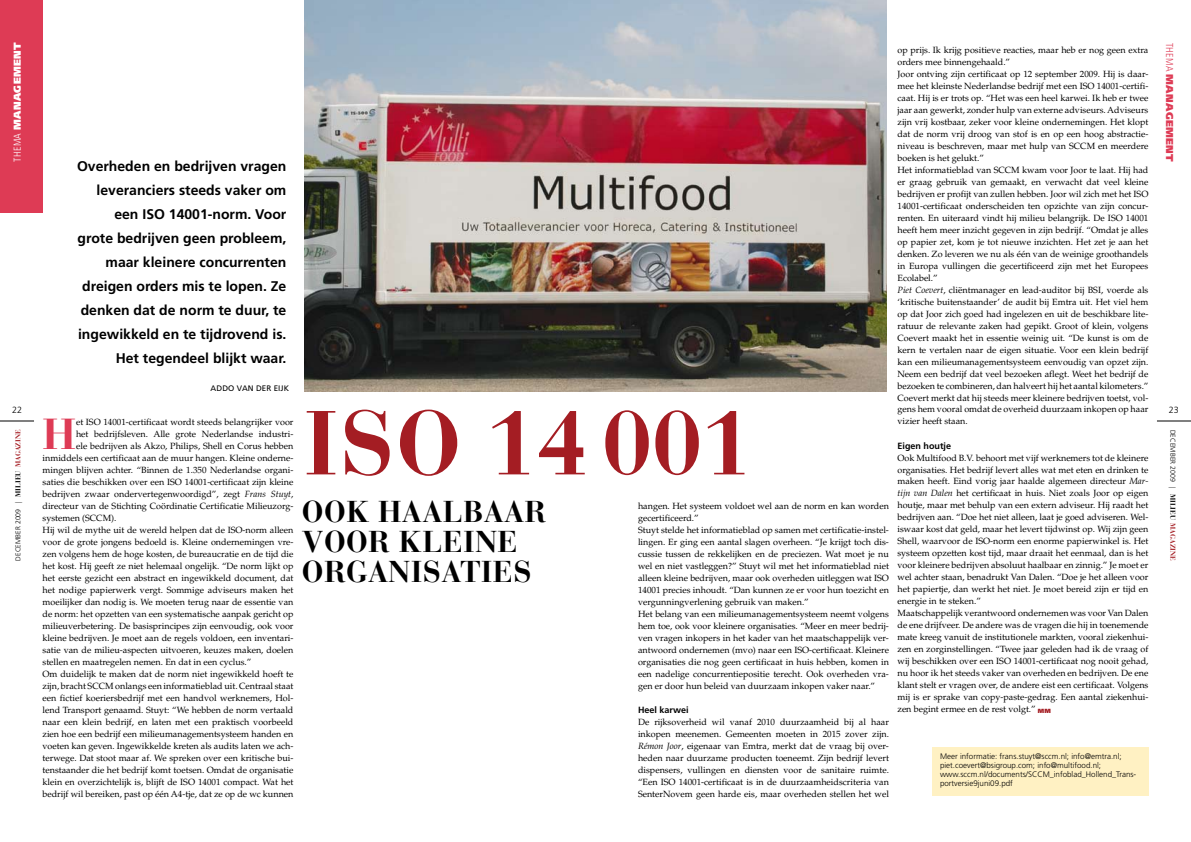
<style>
.page{position:relative;width:1191px;height:842px;background:#fff}
.page>*{position:absolute;margin:0;border:0;box-sizing:border-box;transform-origin:0 0}
.t1{font:700 90px "Bauer Bodoni";color:#a41d23}
.t2{font:700 43.1px "Bauer Bodoni";color:#de3b55}
.t3{font:700 30px/30px "Bauer Bodoni";letter-spacing:.015em;color:#000}
.t4{font:700 14px/24px "Frutiger";color:#000;text-align:right}
.t5{font:900 10px "Frutiger";letter-spacing:.035em;color:#fff}
.t6{font:900 10px "Frutiger";letter-spacing:.035em;color:#de3b55}
.t7{font:9px/12px "Palatino";color:#000}
.t8{font:700 9px "Frutiger";color:#000}
.t9{font:300 9px "Frutiger";color:#000}
.t10{font:300 8px/9px "Frutiger";color:#000}
.t11{font:8px "Frutiger";letter-spacing:.015em;color:#000}
.t12{font:300 7px "Frutiger";letter-spacing:.015em;color:#000}
.s1{font-weight:300;font-stretch:condensed}
.s2{font-stretch:condensed}
.s3{font-family:"Bauer Bodoni";font-weight:700}
.s4{font-family:"Bauer Bodoni";font-weight:700;color:#a41d23}
.s5{font-style:italic}
.s6{font-family:"Frutiger";font-weight:900;font-size:6px;color:#a41d23}
</style>
<div class="page">
<div style="left:0;top:0;width:43px;height:213px;background:#de3b55"></div>
<hr style="left:0;top:421px;width:34px;height:1px;background:#000">
<hr style="left:1157px;top:421px;width:34px;height:1px;background:#000">
<div style="left:932px;top:747px;width:216px;height:49px;background:#fff1c3"></div>
<img style="left:304px;top:0;width:583px;height:392px">
<p class="t5" style="left:11px;top:162px;width:121px;rotate:-90deg"><span class="s1">THEMA</span> MANAGEMENT</p>
<p class="t9" style="left:12px;top:404px;width:12px">22</p>
<p class="t12" style="left:14px;top:561px;width:133px;rotate:-90deg">DECEMBER 2009 <span class="s2">|</span> <span class="s3">MILIEU</span> <span class="s4">MAGAZINE</span></p>
<p class="t4" style="left:77px;top:154px;width:211px">Overheden en bedrijven vragen leveranciers steeds vaker om een ISO 14001-norm. Voor grote bedrijven geen probleem, maar kleinere concurrenten dreigen orders mis te lopen. Ze denken dat de norm te duur, te ingewikkeld en te tijdrovend is.<br>Het tegendeel blijkt waar.</p>
<p class="t11" style="left:211px;top:384px;width:80px">ADDO VAN DER EIJK</p>
<h2 class="t2" style="left:43px;top:408px;width:35px">H</h2>
<p class="t7" style="left:76px;top:416px;width:219px">et ISO 14001-certificaat wordt steeds belangrijker voor</p>
<p class="t7" style="left:76px;top:428px;width:219px">het bedrijfsleven. Alle grote Nederlandse industri-</p>
<p class="t7" style="left:76px;top:440px;width:219px">ële bedrijven als Akzo, Philips, Shell en Corus hebben</p>
<p class="t7" style="left:43px;top:452px;width:252px">inmiddels een certificaat aan de muur hangen. Kleine onderne-</p>
<p class="t7" style="left:43px;top:464px;width:252px">mingen blijven achter. “Binnen de 1.350 Nederlandse organi-</p>
<p class="t7" style="left:43px;top:476px;width:252px">saties die beschikken over een ISO 14001-certificaat zijn kleine</p>
<p class="t7" style="left:43px;top:488px;width:252px">bedrijven zwaar ondervertegenwoordigd”, zegt <span class="s5">Frans Stuyt</span>,</p>
<p class="t7" style="left:43px;top:500px;width:252px">directeur van de Stichting Coördinatie Certificatie Milieuzorg-</p>
<p class="t7" style="left:43px;top:512px;width:75px">systemen (SCCM).</p>
<p class="t7" style="left:43px;top:524px;width:252px">Hij wil de mythe uit de wereld helpen dat de ISO-norm alleen</p>
<p class="t7" style="left:43px;top:536px;width:252px">voor de grote jongens bedoeld is. Kleine ondernemingen vre-</p>
<p class="t7" style="left:43px;top:548px;width:252px">zen volgens hem de hoge kosten, de bureaucratie en de tijd die</p>
<p class="t7" style="left:43px;top:560px;width:252px">het kost. Hij geeft ze niet helemaal ongelijk. “De norm lijkt op</p>
<p class="t7" style="left:43px;top:572px;width:252px">het eerste gezicht een abstract en ingewikkeld document, dat</p>
<p class="t7" style="left:43px;top:584px;width:252px">het nodige papierwerk vergt. Sommige adviseurs maken het</p>
<p class="t7" style="left:43px;top:596px;width:252px">moeilijker dan nodig is. We moeten terug naar de essentie van</p>
<p class="t7" style="left:43px;top:608px;width:252px">de norm: het opzetten van een systematische aanpak gericht op</p>
<p class="t7" style="left:43px;top:620px;width:252px">milieuverbetering. De basisprincipes zijn eenvoudig, ook voor</p>
<p class="t7" style="left:43px;top:632px;width:252px">kleine bedrijven. Je moet aan de regels voldoen, een inventari-</p>
<p class="t7" style="left:43px;top:644px;width:252px">satie van de milieu-aspecten uitvoeren, keuzes maken, doelen</p>
<p class="t7" style="left:43px;top:656px;width:210px">stellen en maatregelen nemen. En dat in een cyclus.”</p>
<p class="t7" style="left:43px;top:668px;width:252px">Om duidelijk te maken dat de norm niet ingewikkeld hoeft te</p>
<p class="t7" style="left:43px;top:680px;width:252px">zijn, bracht SCCM onlangs een informatieblad uit. Centraal staat</p>
<p class="t7" style="left:43px;top:692px;width:252px">een fictief koeriersbedrijf met een handvol werknemers, Hol-</p>
<p class="t7" style="left:43px;top:704px;width:252px">lend Transport genaamd. Stuyt: “We hebben de norm vertaald</p>
<p class="t7" style="left:43px;top:716px;width:252px">naar een klein bedrijf, en laten met een praktisch voorbeeld</p>
<p class="t7" style="left:43px;top:728px;width:252px">zien hoe een bedrijf een milieumanagementsysteem handen en</p>
<p class="t7" style="left:43px;top:740px;width:252px">voeten kan geven. Ingewikkelde kreten als audits laten we ach-</p>
<p class="t7" style="left:43px;top:752px;width:252px">terwege. Dat stoot maar af. We spreken over een kritische bui-</p>
<p class="t7" style="left:43px;top:764px;width:252px">tenstaander die het bedrijf komt toetsen. Omdat de organisatie</p>
<p class="t7" style="left:43px;top:776px;width:252px">klein en overzichtelijk is, blijft de ISO 14001 compact. Wat het</p>
<p class="t7" style="left:43px;top:788px;width:252px">bedrijf wil bereiken, past op één A4-tje, dat ze op de wc kunnen</p>
<h1 class="t1" style="left:303px;top:389px;width:450px">ISO 14 001</h1>
<h3 class="t3" style="left:302px;top:497px;width:246px">OOK HAALBAAR<br>VOOR KLEINE<br>ORGANISATIES</h3>
<p class="t7" style="left:638px;top:500px;width:252px">hangen. Het systeem voldoet wel aan de norm en kan worden gecertificeerd.”<br>Stuyt stelde het informatieblad op samen met certificatie-instel&shy;lingen. Er ging een aantal slagen overheen. “Je krijgt toch dis&shy;cussie tussen de rekkelijken en de preciezen. Wat moet je nu wel en niet vastleggen?” Stuyt wil met het informatieblad niet alleen kleine bedrijven, maar ook overheden uitleggen wat ISO 14001 precies inhoudt. “Dan kunnen ze er voor hun toezicht en vergunningverlening gebruik van maken.”<br>Het belang van een milieumanagementsysteem neemt volgens hem toe, ook voor kleinere organisaties. “Meer en meer bedrij&shy;ven vragen inkopers in het kader van het maatschappelijk ver&shy;antwoord ondernemen (mvo) naar een ISO-certificaat. Kleinere organisaties die nog geen certificaat in huis hebben, komen in een nadelige concurrentiepositie terecht. Ook overheden vra&shy;gen er door hun beleid van duurzaam inkopen vaker naar.”</p>
<p class="t8" style="left:638px;top:704px;width:52px">Heel karwei</p>
<p class="t7" style="left:638px;top:716px;width:252px;text-align:justify">De rijksoverheid wil vanaf 2010 duurzaamheid bij al haar inkopen meenemen. Gemeenten moeten in 2015 zover zijn.<br><span class="s5">Rémon Joor</span>, eigenaar van Emtra, merkt dat de vraag bij over&shy;heden naar duurzame producten toeneemt. Zijn bedrijf levert dispensers, vullingen en diensten voor de sanitaire ruimte. “Een ISO 14001-certificaat is in de duurzaamheidscriteria van SenterNovem geen harde eis, maar overheden stellen het wel</p>
<p class="t7" style="left:897px;top:44px;width:252px">op prijs. Ik krijg positieve reacties, maar heb er nog geen extra orders mee binnengehaald.”<br>Joor ontving zijn certificaat op 12 september 2009. Hij is daar&shy;mee het kleinste Nederlandse bedrijf met een ISO 14001-certifi&shy;caat. Hij is er trots op. “Het was een heel karwei. Ik heb er twee jaar aan gewerkt, zonder hulp van externe adviseurs. Adviseurs zijn vrij kostbaar, zeker voor kleine ondernemingen. Het klopt dat de norm vrij droog van stof is en op een hoog abstractie&shy;niveau is beschreven, maar met hulp van SCCM en meerdere boeken is het gelukt.”<br>Het informatieblad van SCCM kwam voor Joor te laat. Hij had er graag gebruik van gemaakt, en verwacht dat veel kleine bedrijven er profijt van zullen hebben. Joor wil zich met het ISO 14001-certificaat onderscheiden ten opzichte van zijn concur&shy;renten. En uiteraard vindt hij milieu belangrijk. De ISO 14001 heeft hem meer inzicht gegeven in zijn bedrijf. “Omdat je alles op papier zet, kom je tot nieuwe inzichten. Het zet je aan het denken. Zo leveren we nu als één van de weinige groothandels in Europa vullingen die gecertificeerd zijn met het Europees Ecolabel.”<br><span class="s5">Piet Coevert</span>, cliëntmanager en lead-auditor bij BSI, voerde als ‘kritische buitenstaander’ de audit bij Emtra uit. Het viel hem op dat Joor zich goed had ingelezen en uit de beschikbare lite&shy;ratuur de relevante zaken had gepikt. Groot of klein, volgens Coevert maakt het in essentie weinig uit. “De kunst is om de kern te vertalen naar de eigen situatie. Voor een klein bedrijf kan een milieumanagementsysteem eenvoudig van opzet zijn.<br>Neem een bedrijf dat veel bezoeken aflegt. Weet het bedrijf de bezoeken te combineren, dan halveert hij het aantal kilometers.” Coevert merkt dat hij steeds meer kleinere bedrijven toetst, vol&shy;gens hem vooral omdat de overheid duurzaam inkopen op haar vizier heeft staan.</p>
<p class="t8" style="left:897px;top:440px;width:55px">Eigen houtje</p>
<p class="t7" style="left:897px;top:452px;width:252px">Ook Multifood B.V. behoort met vijf werknemers tot de kleinere organisaties. Het bedrijf levert alles wat met eten en drinken te maken heeft. Eind vorig jaar haalde algemeen directeur <span class="s5">Mar&shy;tijn van Dalen</span> het certificaat in huis. Niet zoals Joor op eigen houtje, maar met behulp van een extern adviseur. Hij raadt het bedrijven aan. “Doe het niet alleen, laat je goed adviseren. Wel&shy;iswaar kost dat geld, maar het levert tijdwinst op. Wij zijn geen Shell, waarvoor de ISO-norm een enorme papierwinkel is. Het systeem opzetten kost tijd, maar draait het eenmaal, dan is het voor kleinere bedrijven absoluut haalbaar en zinnig.” Je moet er wel achter staan, benadrukt Van Dalen. “Doe je het alleen voor het papiertje, dan werkt het niet. Je moet bereid zijn er tijd en energie in te steken.”<br>Maatschappelijk verantwoord ondernemen was voor Van Dalen de ene drijfveer. De andere was de vragen die hij in toenemende mate kreeg vanuit de institutionele markten, vooral ziekenhui&shy;zen en zorginstellingen. “Twee jaar geleden had ik de vraag of wij beschikken over een ISO 14001-certificaat nog nooit gehad, nu hoor ik het steeds vaker van overheden en bedrijven. De ene klant stelt er vragen over, de andere eist een certificaat. Volgens mij is er sprake van copy-paste-gedrag. Een aantal ziekenhui&shy;zen begint ermee en de rest volgt.” <span class="s6">MM</span></p>
<p class="t10" style="left:940px;top:752px;width:198px">Meer informatie: frans.stuyt@sccm.nl; info@emtra.nl; piet.coevert@bsigroup.com; info@multifood.nl; www.sccm.nl/documents/SCCM_infoblad_Hollend_Trans&shy;portversie9juni09.pdf</p>
<p class="t6" style="left:1175px;top:43px;width:121px;rotate:90deg"><span class="s1">THEMA</span> MANAGEMENT</p>
<p class="t9" style="left:1169px;top:404px;width:12px">23</p>
<p class="t12" style="left:1176px;top:429px;width:133px;rotate:90deg">DECEMBER 2009 <span class="s2">|</span> <span class="s3">MILIEU</span> <span class="s4">MAGAZINE</span></p>
</div>
